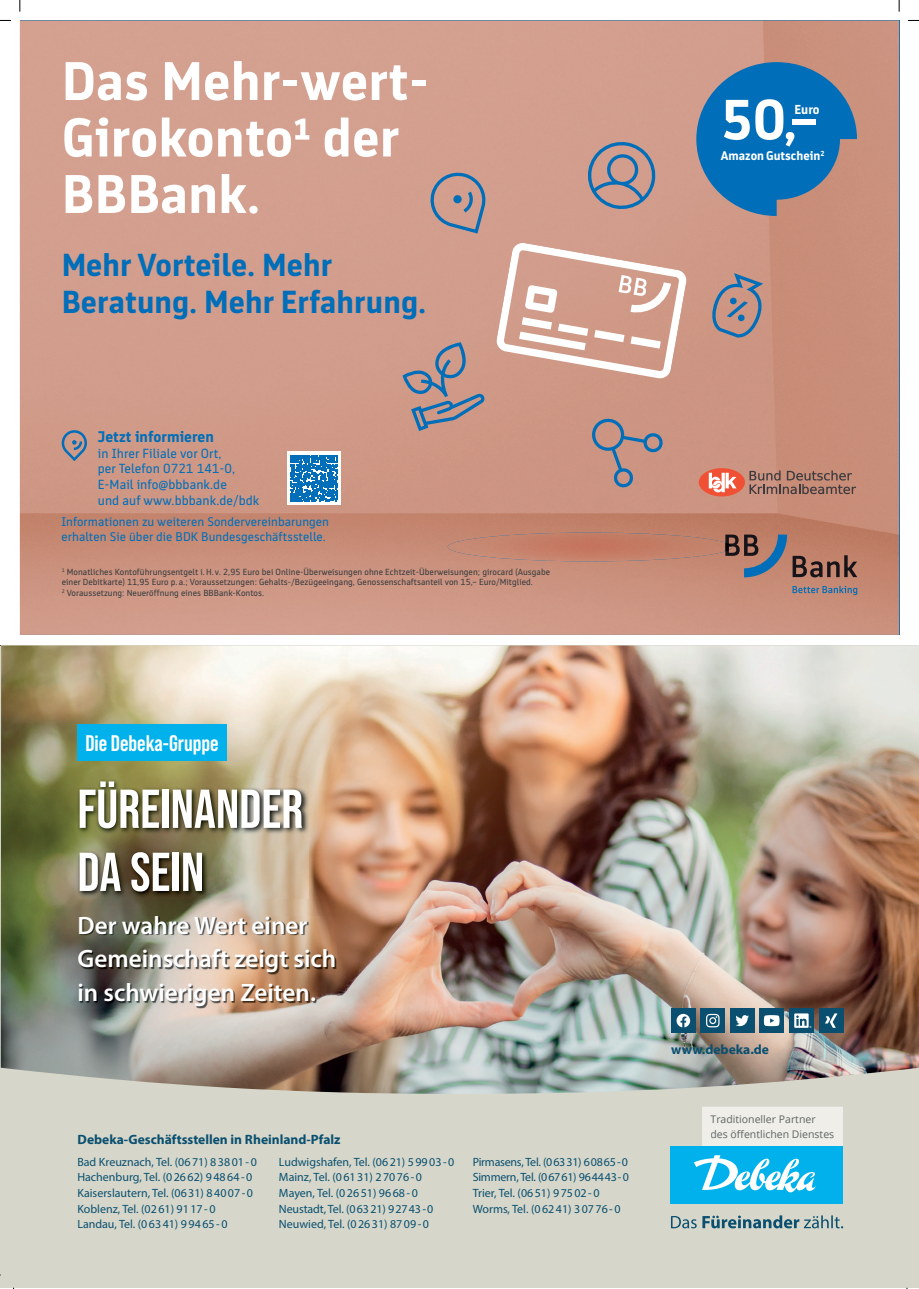
<style>
.page{position:relative;width:919px;height:1289px;background:#fff}
.page>*{position:absolute;margin:0;border:0;box-sizing:border-box;transform-origin:0 0}
.t1{font:700 56.55px "BB Bank Type";color:#fff}
.t2{font:54.6px/63px "Bebas Neue";color:#fff}
.t3{font:700 54.15px/56.4px "BB Bank Type";letter-spacing:.005em;color:#fff}
.t4{font:700 31.8px/36.5px "BB Bank Type";letter-spacing:.005em;color:#006eb9}
.t5{font:600 25.2px/33.6px "Myriad Pro";color:#fff}
.t6{font:700 22.5px "Bebas Neue Pro";color:#fff}
.t7{font:700 15.3px "BB Bank Type";letter-spacing:.005em;color:#006eb9}
.t8{font:700 13.5px "Myriad Pro";color:#0a4f70}
.t9{font:13.2px/15.8px "BB Bank Type";letter-spacing:.005em;color:#006eb9}
.t10{font:700 12.9px "BB Bank Type";color:#fff}
.t11{font:12.6px/15px "BB Bank Type";letter-spacing:.005em;color:#006eb9}
.t12{font:700 12.6px "BB Bank Type";color:#fff}
.t13{font:12px/15.6px "Myriad Pro";color:#0a4f70}
.t14{font:12px/15.6px "Myriad Pro";letter-spacing:-.02em;color:#0a4f70}
.t15{font:10.5px/15px "Open Sans";color:#5e6465}
.t16{font:8.85px/10.4px "BB Bank Type";letter-spacing:.005em;color:#373b3e}
</style>
<div class="page">
<div style="left:1px;top:645px;width:917px;height:642px;background:#d6d7ca"></div>
<img style="left:1px;top:645px;width:917px;height:448px">
<img style="left:79px;top:916px;width:257px;height:92px">
<img style="left:77px;top:778px;width:232px;height:120px">
<div style="left:77px;top:724px;width:149px;height:37px;background:#00b1ec"></div>
<div style="left:671px;top:1146px;width:171px;height:57px;background:#00b1ec"></div>
<svg style="left:694px;top:1107px;width:148px;height:86px"></svg>
<svg style="left:671px;top:1215px;width:172px;height:13px"></svg>
<div style="left:730px;top:1008px;width:24px;height:24px;background:#0a4f70"></div>
<svg style="left:736px;top:1015px;width:13px;height:11px"></svg>
<div style="left:700px;top:1008px;width:24px;height:24px;background:#0a4f70"></div>
<svg style="left:706px;top:1013px;width:13px;height:14px"></svg>
<div style="left:671px;top:1008px;width:24px;height:24px;background:#0a4f70"></div>
<svg style="left:676px;top:1013px;width:14px;height:14px"></svg>
<div style="left:759px;top:1008px;width:24px;height:24px;background:#0a4f70"></div>
<svg style="left:763px;top:1015px;width:16px;height:11px"></svg>
<div style="left:789px;top:1008px;width:24px;height:24px;background:#0a4f70"></div>
<div style="left:819px;top:1008px;width:24px;height:24px;background:#0a4f70"></div>
<svg style="left:825px;top:1013px;width:12px;height:14px"></svg>
<svg style="left:794px;top:1013px;width:17px;height:14px"></svg>
<img style="left:20px;top:20px;width:879px;height:615px">
<svg style="left:749px;top:470px;width:107px;height:24px;background:#a17669"></svg>
<div style="left:698px;top:468px;width:47px;height:28px;background:#f05033;border-radius:50%"></div>
<svg style="left:708px;top:473px;width:28px;height:19px"></svg>
<svg style="left:62px;top:430px;width:25px;height:31px"></svg>
<div style="left:287px;top:451px;width:53px;height:54px;background:#fff"></div>
<svg style="left:290px;top:455px;width:47px;height:46px"></svg>
<svg style="left:696px;top:62px;width:160px;height:154px;background:#3a79a8"></svg>
<svg style="left:792px;top:586px;width:65px;height:9px"></svg>
<img style="left:447px;top:532px;width:285px;height:29px">
<svg style="left:725px;top:534px;width:132px;height:43px;background:#916d64"></svg>
<svg style="left:427px;top:172px;width:61px;height:61px;background:#ab9495"></svg>
<svg style="left:495px;top:242px;width:192px;height:137px"></svg>
<svg style="left:585px;top:139px;width:73px;height:73px;background:#a69395"></svg>
<svg style="left:402px;top:342px;width:83px;height:89px;background:#a89190"></svg>
<svg style="left:707px;top:273px;width:56px;height:66px;background:#a38d8e"></svg>
<svg style="left:590px;top:417px;width:73px;height:71px;background:#ae8e89"></svg>
<svg style="left:19px;top:0;width:2px;height:12px"></svg>
<svg style="left:13px;top:645px;width:8px;height:2px"></svg>
<svg style="left:898px;top:0;width:2px;height:12px"></svg>
<h3 class="t3" style="left:62px;top:53px;width:368px">Das Mehr-wert-<br>Girokonto¹ der<br>BBBank.</h3>
<h3 class="t4" style="left:62px;top:247px;width:366px">Mehr Vorteile. Mehr<br>Beratung. Mehr Erfahrung.</h3>
<p class="t7" style="left:98px;top:428px;width:118px">Jetzt informieren</p>
<p class="t9" style="left:98px;top:445px;width:163px">in Ihrer Filiale vor Ort,<br>per Telefon 0721 141-0,<br>E-Mail info@bbbank.de<br>und auf www.bbbank.de/bdk</p>
<p class="t11" style="left:61px;top:514px;width:269px">Informationen zu weiteren Sondervereinbarungen erhalten Sie über die BDK Bundesgeschäftsstelle.</p>
<p class="t16" style="left:62px;top:566px;width:490px"><sup>1</sup> Monatliches Kontoführungsentgelt i. H. v. 2,95 Euro bei Online-Überweisungen ohne Echtzeit-Überweisungen; girocard (Ausgabe einer Debitkarte) 11,95 Euro p. a.; Voraussetzungen: Gehalts-/Bezügeeingang, Genossenschaftsanteil von 15,– Euro/Mitglied.<br><sup>2</sup> Voraussetzung: Neueröffnung eines BBBank-Kontos.</p>
<h1 class="t1" style="left:720px;top:88px;width:100px">50,–</h1>
<p class="t12" style="left:720px;top:149px;width:105px">Amazon Gutschein<sup>2</sup></p>
<p class="t10" style="left:794px;top:102px;width:27px">Euro</p>
<h3 class="t6" style="left:85px;top:730px;width:135px">Die Debeka-Gruppe</h3>
<h2 class="t2" style="left:77px;top:777px;width:227px">FÜREINANDER<br>DA SEIN</h2>
<h3 class="t5" style="left:77px;top:907px;width:260px">Der wahre Wert einer<br>Gemeinschaft zeigt sich in schwierigen Zeiten.</h3>
<p class="t8" style="left:78px;top:1130px;width:264px">Debeka-Geschäftsstellen in Rheinland-Pfalz</p>
<p class="t13" style="left:77px;top:1153px;width:181px">Bad Kreuznach, Tel. (06 71) 8 38 01 - 0<br>Hachenburg, Tel. (0 26 62) 9 48 64 - 0<br>Kaiserslautern, Tel. (06 31) 8 40 07 - 0<br>Koblenz, Tel. (02 61) 91 17 - 0<br>Landau, Tel. (0 63 41) 9 94 65 - 0</p>
<p class="t13" style="left:279px;top:1153px;width:177px">Ludwigshafen, Tel. (06 21) 5 99 03 - 0<br>Mainz, Tel. (0 61 31) 2 70 76 - 0<br>Mayen, Tel. (0 26 51) 96 68 - 0<br>Neustadt, Tel. (0 63 21) 9 27 43 - 0<br>Neuwied, Tel. (0 26 31) 87 09 - 0</p>
<p class="t14" style="left:472px;top:1153px;width:157px">Pirmasens, Tel. (0 63 31) 6 08 65 - 0<br>Simmern, Tel. (0 67 61) 96 44 43 - 0<br>Trier, Tel. (06 51) 9 75 02 - 0<br>Worms, Tel. (0 62 41) 3 07 76 - 0</p>
<p class="t8" style="left:671px;top:1040px;width:99px">www.debeka.de</p>
<p class="t15" style="left:710px;top:1111px;width:125px">Traditioneller Partner des öffentlichen Dienstes</p>
</div>
